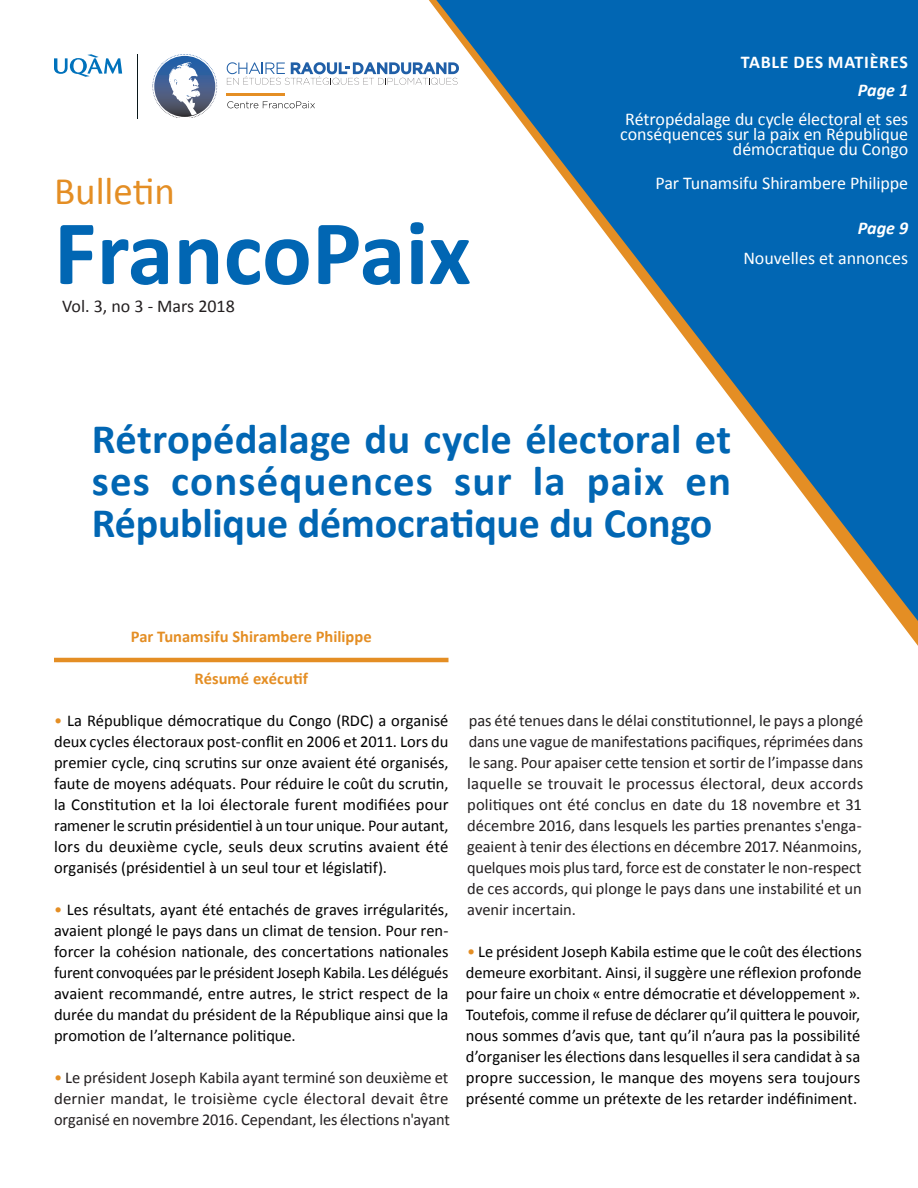
<style>
.page{position:relative;width:918px;height:1188px;background:#fff}
.page>*{position:absolute;margin:0;border:0;box-sizing:border-box;transform-origin:0 0}
.t1{font:700 93px "Calibri";color:#0166b3}
._1-Titre{font:700 42px/42px "Calibri";letter-spacing:-.005em;color:#0166b3;text-align:justify}
.t2{font:39px "Calibri";color:#e48e24}
.TDM-Page{font:18px/15px "Calibri";letter-spacing:-.005em;color:#fff;text-align:right}
.TDM-Titre{font:18px "Calibri";color:#fff}
.t3{font:18px "Calibri";color:#231f20}
.t4{font:700 18px "Calibri";letter-spacing:.04em;color:#fff}
.TDM-Page-2{font:italic 700 18px "Calibri";color:#fff}
.TDM-Titre-2{font:italic 700 18px "Calibri";color:#fff}
.TexteCourant{font:16.5px/21px "Calibri";color:#000001;text-align:justify}
.TexteCourant-2{font:16.5px/21px "Calibri";letter-spacing:-.005em;color:#231f20;text-align:justify}
.Auteur_de_l_article{font:700 16.5px "Calibri";color:#e48e24}
.TexteCourant-3{font:700 16.5px "Calibri";color:#e48e24}
.s1{color:#e48e24}
</style>
<div class="page">
<svg style="left:436px;top:0;width:482px;height:621px;fill:#0166b3"></svg>
<hr style="left:54px;top:658px;width:394px;height:4px;background:#e48e24">
<hr style="left:227px;top:93px;width:58px;height:3px;background:#e48e24">
<svg style="left:154px;top:54px;width:61px;height:63px"></svg>
<svg style="left:227px;top:62px;width:232px;height:23px"></svg>
<svg style="left:54px;top:54px;width:68px;height:23px"></svg>
<hr style="left:137px;top:54px;width:1px;height:65px;background:#09171a">
<svg style="left:227px;top:101px;width:88px;height:7px"></svg>
<p class="t2" style="left:54px;top:167px;width:122px">Bulletin</p>
<p class="t1" style="left:54px;top:194px;width:419px">FrancoPaix</p>
<p class="t3" style="left:62px;top:295px;width:174px">Vol. 3, no 3 - Mars 2018</p>
<p class="t4" style="left:741px;top:50px;width:169px">TABLE DES MATIÈRES</p>
<p class="TDM-Page-2" style="left:858px;top:79px;width:52px">Page 1</p>
<p class="TDM-Page" style="left:620px;top:111px;width:289px">Rétropédalage du cycle électoral et ses conséquences sur la paix en République démocratique du Congo</p>
<p class="TDM-Page" style="left:655px;top:176px;width:254px">Par Tunamsifu Shirambere Philippe</p>
<p class="TDM-Titre-2" style="left:858px;top:217px;width:52px">Page 9</p>
<p class="TDM-Titre" style="left:743px;top:247px;width:166px">Nouvelles et annonces</p>
<p class="_1-Titre" style="left:92px;top:418px;width:641px">Rétropédalage du cycle électoral et ses conséquences sur la paix en République démocratique du Congo</p>
<p class="Auteur_de_l_article" style="left:131px;top:626px;width:242px">Par Tunamsifu Shirambere Philippe</p>
<p class="TexteCourant-3" style="left:194px;top:668px;width:115px">Résumé exécutif</p>
<p class="TexteCourant" style="left:54px;top:710px;width:396px"><span class="s1">•</span> La République démocratique du Congo (RDC) a organisé deux cycles électoraux post-conflit en 2006 et 2011. Lors du premier cycle, cinq scrutins sur onze avaient été organisés, faute de moyens adéquats. Pour réduire le coût du scrutin, la Constitution et la loi électorale furent modifiées pour ramener le scrutin présidentiel à un tour unique. Pour autant, lors du deuxième cycle, seuls deux scrutins avaient été organisés (présidentiel à un seul tour et législatif).</p>
<p class="TexteCourant" style="left:54px;top:899px;width:396px"><span class="s1">•</span> Les résultats, ayant été entachés de graves irrégularités, avaient plongé le pays dans un climat de tension. Pour ren&shy;forcer la cohésion nationale, des concertations nationales furent convoquées par le président Joseph Kabila. Les délégués avaient recommandé, entre autres, le strict respect de la durée du mandat du président de la République ainsi que la promotion de l’alternance politique.</p>
<p class="TexteCourant-2" style="left:54px;top:1067px;width:398px"><span class="s1">•</span> Le président Joseph Kabila ayant terminé son deuxième et dernier mandat, le troisième cycle électoral devait être organisé en novembre 2016. Cependant, les élections n'ayant</p>
<p class="TexteCourant-2" style="left:467px;top:710px;width:398px">pas été tenues dans le délai constitutionnel, le pays a plongé dans une vague de manifestations pacifiques, réprimées dans le sang. Pour apaiser cette tension et sortir de l’impasse dans laquelle se trouvait le processus électoral, deux accords politiques ont été conclus en date du 18 novembre et 31 décembre 2016, dans lesquels les parties prenantes s'enga&shy;geaient à tenir des élections en décembre 2017. Néanmoins, quelques mois plus tard, force est de constater le non-respect de ces accords, qui plonge le pays dans une instabilité et un avenir incertain.</p>
<p class="TexteCourant" style="left:466px;top:941px;width:398px"><span class="s1">•</span> Le président Joseph Kabila estime que le coût des élections demeure exorbitant. Ainsi, il suggère une réflexion profonde pour faire un choix « entre démocratie et développement ».<br>Toutefois, comme il refuse de déclarer qu’il quittera le pouvoir, nous sommes d’avis que, tant qu’il n’aura pas la possibilité d’organiser les élections dans lesquelles il sera candidat à sa propre succession, le manque des moyens sera toujours présenté comme un prétexte de les retarder indéfiniment.</p>
</div>
